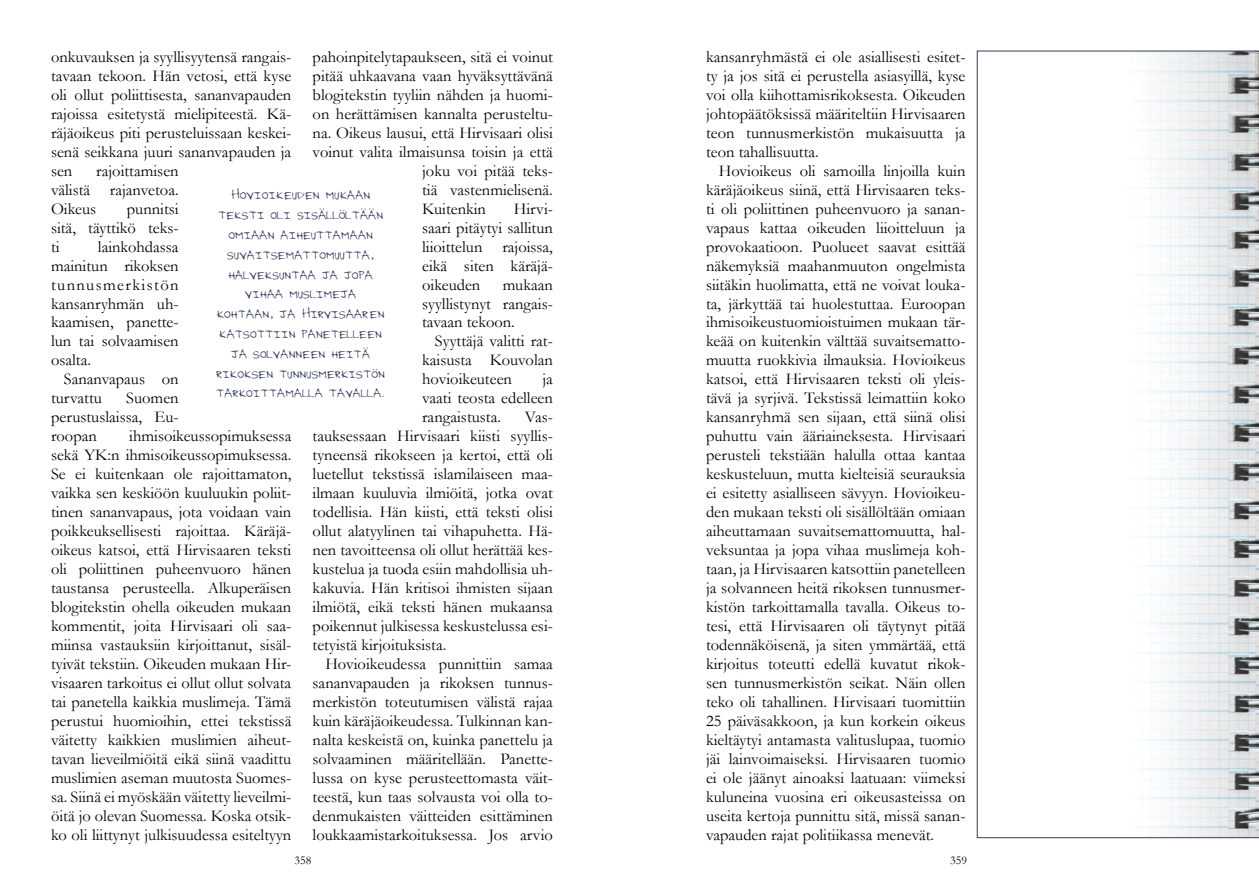
<style>
.page{position:relative;width:1259px;height:893px;background:#fff}
.page>*{position:absolute;margin:0;border:0;box-sizing:border-box;transform-origin:0 0}
.t1{font:16.5px/19px "Garamond";color:#000;text-align:justify}
.t2{font:16.5px/19.8px "Grants Hand";color:#353e5d;text-align:center;scale:1.04 1}
.t3{font:12px "Garamond";color:#000}
</style>
<div class="page">
<svg style="left:977px;top:51px;width:282px;height:787px"></svg>
<p class="t1" style="left:51px;top:47px;width:242px">onkuvauksen ja syyllisyytensä rangais&shy;tavaan tekoon. Hän vetosi, että kyse oli ollut poliittisesta, sananvapauden rajoissa esitetystä mielipiteestä. Kä&shy;räjäoikeus piti perusteluissaan keskei&shy;senä seikkana juuri sananvapauden ja sen</p>
<p class="t1" style="left:313px;top:47px;width:242px">pahoinpitelytapaukseen, sitä ei voinut</p>
<p class="t1" style="left:313px;top:66px;width:242px">pitää uhkaavana vaan hyväksyttävänä</p>
<p class="t1" style="left:313px;top:85px;width:242px">blogitekstin tyyliin nähden ja huomi-</p>
<p class="t1" style="left:313px;top:104px;width:242px">on herättämisen kannalta perusteltu-</p>
<p class="t1" style="left:313px;top:123px;width:242px">na. Oikeus lausui, että Hirvisaari olisi</p>
<p class="t1" style="left:313px;top:142px;width:242px">voinut valita ilmaisunsa toisin ja että</p>
<p class="t1" style="left:422px;top:161px;width:132px">joku voi pitää teks-</p>
<p class="t1" style="left:422px;top:180px;width:132px">tiä vastenmielisenä.</p>
<p class="t1" style="left:422px;top:198px;width:65px">Kuitenkin</p>
<p class="t1" style="left:51px;top:161px;width:129px;text-indent:45px">rajoittamisen välistä rajanvetoa.<br>Oikeus</p>
<p class="t2" style="left:216px;top:183px;width:164px">Hovioikeuden mukaan teksti oli sisällöltään omiaan aiheuttamaan suvaitsemattomuutta, halveksuntaa ja jopa vihaa muslimeja kohtaan, ja Hirvisaaren katsottiin panetelleen ja solvanneen heitä rikoksen tunnusmerkistön tarkoittamalla tavalla.</p>
<p class="t1" style="left:51px;top:199px;width:129px;text-indent:76px">punnitsi sitä, täyttikö teks&shy;ti</p>
<p class="t1" style="left:422px;top:199px;width:132px;text-indent:92px">Hirvi&shy;saari pitäytyi sallitun liioittelun rajoissa, eikä siten käräjä&shy;oikeuden</p>
<p class="t1" style="left:51px;top:237px;width:129px;text-indent:47px">lainkohdassa mainitun rikoksen tunnusmerkistön kansanryhmän uh&shy;kaamisen, panette&shy;lun tai solvaamisen osalta.</p>
<p class="t1" style="left:51px;top:369px;width:129px;text-indent:13px">Sananvapaus on turvattu</p>
<p class="t1" style="left:422px;top:274px;width:132px;text-indent:81px">mukaan syyllistynyt rangais&shy;tavaan tekoon.</p>
<p class="t1" style="left:422px;top:331px;width:132px;text-indent:13px">Syyttäjä valitti rat&shy;kaisusta Kouvolan hovioikeuteen</p>
<p class="t1" style="left:422px;top:369px;width:132px;text-indent:120px">ja vaati teosta edelleen rangaistusta.</p>
<p class="t1" style="left:51px;top:388px;width:129px;text-indent:75px">Suomen perustuslaissa, Eu&shy;roopan</p>
<p class="t1" style="left:313px;top:407px;width:242px;text-indent:212px">Vas&shy;tauksessaan Hirvisaari kiisti syyllis&shy;tyneensä rikokseen ja kertoi, että oli luetellut tekstissä islamilaiseen maa&shy;ilmaan kuuluvia ilmiöitä, jotka ovat todellisia. Hän kiisti, että teksti olisi ollut alatyylinen tai vihapuhetta. Hä&shy;nen tavoitteensa oli ollut herättää kes&shy;kustelua ja tuoda esiin mahdollisia uh&shy;kakuvia. Hän kritisoi ihmisten sijaan ilmiötä, eikä teksti hänen mukaansa poikennut julkisessa keskustelussa esi&shy;tetyistä kirjoituksista.</p>
<p class="t1" style="left:313px;top:654px;width:242px;text-indent:13px">Hovioikeudessa punnittiin samaa sananvapauden ja rikoksen tunnus&shy;merkistön toteutumisen välistä rajaa kuin käräjäoikeudessa. Tulkinnan kan&shy;nalta keskeistä on, kuinka panettelu ja solvaaminen määritellään. Panette&shy;lussa on kyse perusteettomasta väit&shy;teestä, kun taas solvausta voi olla to&shy;denmukaisten väitteiden esittäminen loukkaamistarkoituksessa. Jos arvio</p>
<p class="t1" style="left:51px;top:426px;width:242px;text-indent:78px">ihmisoikeussopimuksessa sekä YK:n ihmisoikeussopimuksessa.<br>Se ei kuitenkaan ole rajoittamaton, vaikka sen keskiöön kuuluukin poliit&shy;tinen sananvapaus, jota voidaan vain poikkeuksellisesti rajoittaa. Käräjä&shy;oikeus katsoi, että Hirvisaaren teksti oli poliittinen puheenvuoro hänen taustansa perusteella. Alkuperäisen blogitekstin ohella oikeuden mukaan kommentit, joita Hirvisaari oli saa&shy;miinsa vastauksiin kirjoittanut, sisäl&shy;tyivät tekstiin. Oikeuden mukaan Hir&shy;visaaren tarkoitus ei ollut ollut solvata tai panetella kaikkia muslimeja. Tämä perustui huomioihin, ettei tekstissä väitetty kaikkien muslimien aiheut&shy;tavan lieveilmiöitä eikä siinä vaadittu muslimien aseman muutosta Suomes&shy;sa. Siinä ei myöskään väitetty lieveilmi&shy;öitä jo olevan Suomessa. Koska otsik&shy;ko oli liittynyt julkisuudessa esiteltyyn</p>
<p class="t1" style="left:706px;top:47px;width:261px">kansanryhmästä ei ole asiallisesti esitet&shy;ty ja jos sitä ei perustella asiasyillä, kyse voi olla kiihottamisrikoksesta. Oikeuden johtopäätöksissä määriteltiin Hirvisaaren teon tunnusmerkistön mukaisuutta ja teon tahallisuutta.</p>
<p class="t1" style="left:706px;top:161px;width:261px;text-indent:13px">Hovioikeus oli samoilla linjoilla kuin käräjäoikeus siinä, että Hirvisaaren teks&shy;ti oli poliittinen puheenvuoro ja sanan&shy;vapaus kattaa oikeuden liioitteluun ja provokaatioon. Puolueet saavat esittää näkemyksiä maahanmuuton ongelmista siitäkin huolimatta, että ne voivat louka&shy;ta, järkyttää tai huolestuttaa. Euroopan ihmisoikeustuomioistuimen mukaan tär&shy;keää on kuitenkin välttää suvaitsematto&shy;muutta ruokkivia ilmauksia. Hovioikeus katsoi, että Hirvisaaren teksti oli yleis&shy;tävä ja syrjivä. Tekstissä leimattiin koko kansanryhmä sen sijaan, että siinä olisi puhuttu vain ääriaineksesta. Hirvisaari perusteli tekstiään halulla ottaa kantaa keskusteluun, mutta kielteisiä seurauksia ei esitetty asialliseen sävyyn. Hovioikeu&shy;den mukaan teksti oli sisällöltään omiaan aiheuttamaan suvaitsemattomuutta, hal&shy;veksuntaa ja jopa vihaa muslimeja koh&shy;taan, ja Hirvisaaren katsottiin panetelleen ja solvanneen heitä rikoksen tunnusmer&shy;kistön tarkoittamalla tavalla. Oikeus to&shy;tesi, että Hirvisaaren oli täytynyt pitää todennäköisenä, ja siten ymmärtää, että kirjoitus toteutti edellä kuvatut rikok&shy;sen tunnusmerkistön seikat. Näin ollen teko oli tahallinen. Hirvisaari tuomittiin 25 päiväsakkoon, ja kun korkein oikeus kieltäytyi antamasta valituslupaa, tuomio jäi lainvoimaiseksi. Hirvisaaren tuomio ei ole jäänyt ainoaksi laatuaan: viimeksi kuluneina vuosina eri oikeusasteissa on useita kertoja punnittu sitä, missä sanan&shy;vapauden rajat politiikassa menevät.</p>
<p class="t3" style="left:294px;top:852px;width:18px">358</p>
<p class="t3" style="left:950px;top:852px;width:18px">359</p>
</div>
